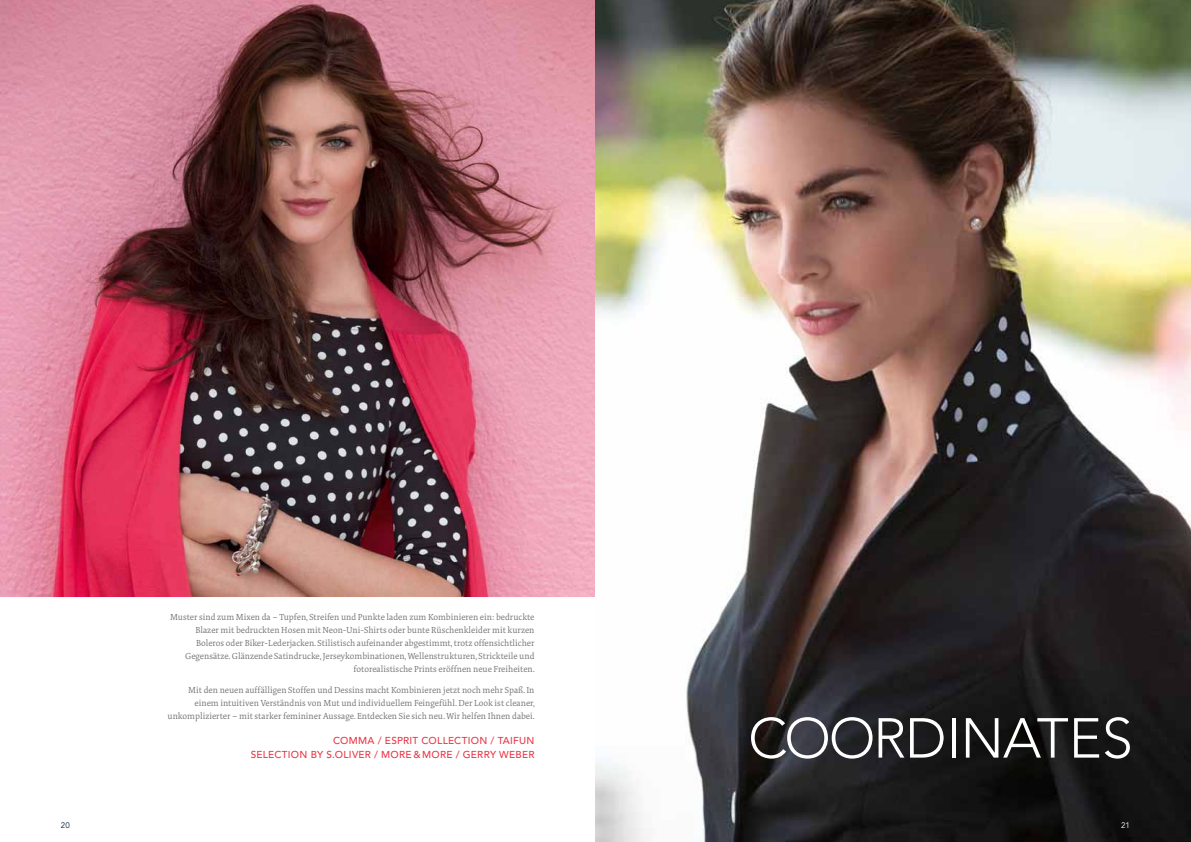
<style>
.page{position:relative;width:1191px;height:842px;background:#fff}
.page>*{position:absolute;margin:0;border:0;box-sizing:border-box;transform-origin:0 0}
.t1{font:300 55.8px "Avenir LTCE";letter-spacing:-.02em;color:#fff}
.t2{font:500 10px/14px "Avenir LTCE";letter-spacing:.025em;color:#e83846;text-align:right}
.t3{font:300 9px/13px "Tundra Pro";color:#6f6f6e;text-align:right}
.t4{font:8px "Avenir LTCE";color:#001e42}
.t5{font:8px "Avenir LTCE";color:#fff}
</style>
<div class="page">
<img style="left:0;top:0;width:595px;height:597px">
<img style="left:595px;top:0;width:596px;height:842px">
<p class="t3" style="left:170px;top:610px;width:366px">Muster sind zum Mixen da – Tupfen, Streifen und Punkte laden zum Kombinieren ein: bedruckte Blazer mit bedruckten Hosen mit Neon-Uni-Shirts oder bunte Rüschenkleider mit kurzen Boleros oder Biker-Lederjacken. Stilistisch aufeinander abgestimmt, trotz offensichtlicher Gegensätze. Glänzende Satindrucke, Jerseykombinationen, Wellenstrukturen, Strickteile und fotorealistische Prints eröffnen neue Freiheiten.</p>
<p class="t3" style="left:168px;top:684px;width:369px">Mit den neuen auffälligen Stoffen und Dessins macht Kombinieren jetzt noch mehr Spaß. In einem intuitiven Verständnis von Mut und individuellem Feingefühl. Der Look ist cleaner, unkomplizierter – mit starker femininer Aussage. Entdecken Sie sich neu. Wir helfen Ihnen dabei.</p>
<p class="t2" style="left:251px;top:734px;width:285px">COMMA / ESPRIT COLLECTION / TAIFUN<br>SELECTION BY S.OLIVER / MORE &amp; MORE / GERRY WEBER</p>
<h1 class="t1" style="left:748px;top:706px;width:380px">COORDINATES</h1>
<p class="t4" style="left:61px;top:821px;width:11px">20</p>
<p class="t5" style="left:1121px;top:821px;width:10px">21</p>
</div>
